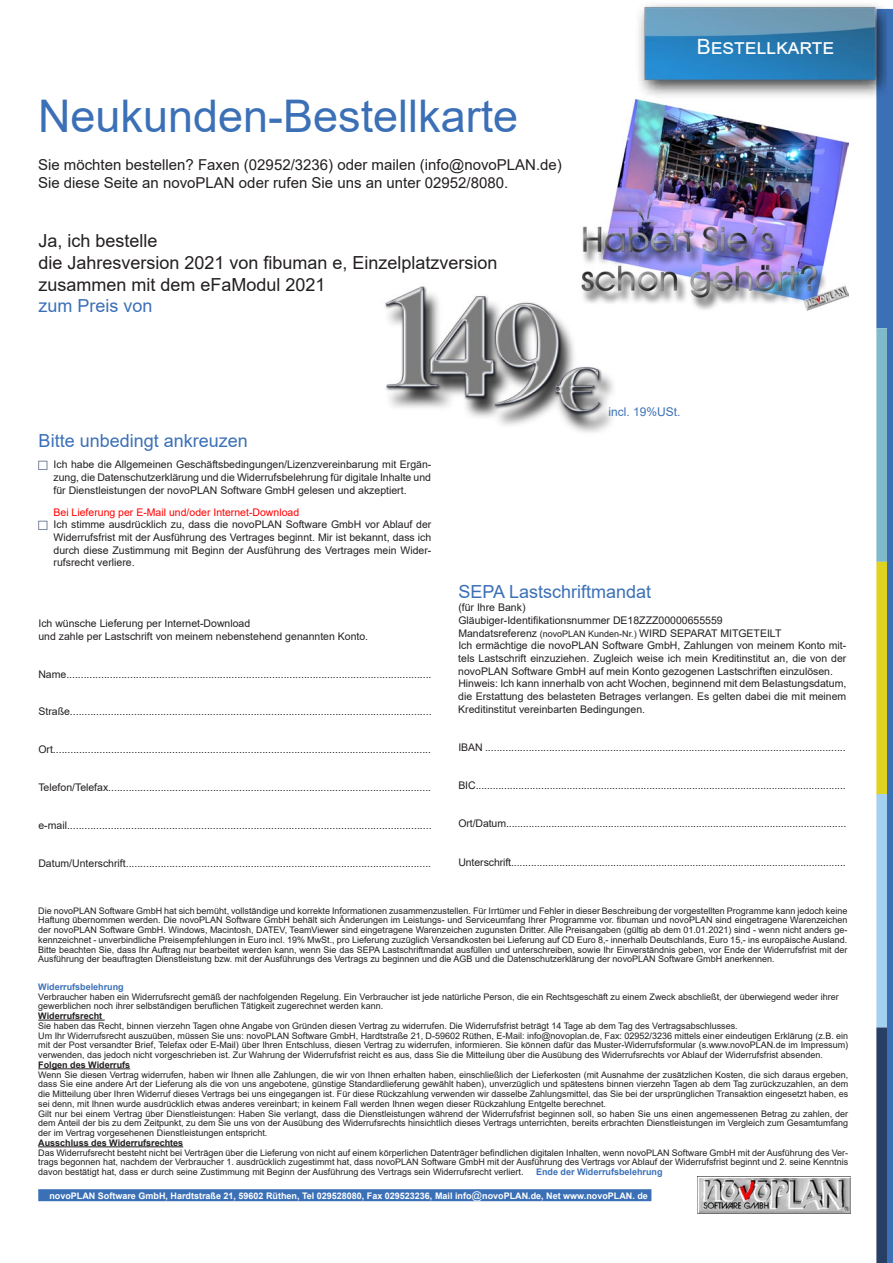
<style>
.page{position:relative;width:893px;height:1263px;background:#fff}
.page>*{position:absolute;margin:0;border:0;box-sizing:border-box;transform-origin:0 0}
.t1{font:45px "Arial";color:#3b70b7}
.t2{font:21px "Arial";color:#fff}
.t3{font:18px/21.8px "Arial";color:#231f20}
.t4{font:18px "Arial";color:#3b70b7}
.t5{font:15px/18px "Arial";color:#231f20}
.t6{font:12px "Arial";color:#3b70b7}
.t7{font:10.5px/12.6px "Arial";color:#231f20;text-align:justify}
.t8{font:10.5px "Arial";color:#f00}
.t9{font:9px/9.8px "Arial";color:#231f20}
.t10{font:700 9px "Arial";color:#fff}
.t11{font:700 9px "Arial";color:#231f20}
.t12{font:700 9px "Arial";color:#3b70b7}
.s1{font-size:9px}
.s2{font-weight:400;font-size:10.5px}
</style>
<div class="page">
<div style="left:38px;top:1189px;width:613px;height:12px;background:#3b70b7"></div>
<div style="left:876px;top:9px;width:12px;height:319px;background:#3b70b7"></div>
<div style="left:876px;top:328px;width:12px;height:234px;background:#7fbaca"></div>
<div style="left:876px;top:562px;width:12px;height:233px;background:#dfd220"></div>
<div style="left:876px;top:794px;width:12px;height:233px;background:#a5d1f0"></div>
<div style="left:876px;top:1027px;width:12px;height:236px;background:#273f63"></div>
<img style="left:635px;top:4px;width:258px;height:96px">
<div style="left:887px;top:9px;width:6px;height:1254px;background:#3b70b7"></div>
<img style="left:385px;top:286px;width:228px;height:147px">
<img style="left:578px;top:100px;width:270px;height:212px">
<img style="left:697px;top:1176px;width:153px;height:38px">
<hr style="left:38px;top:1019px;width:67px;height:1px;background:#231f20">
<hr style="left:38px;top:1068px;width:92px;height:1px;background:#231f20">
<hr style="left:38px;top:1146px;width:145px;height:1px;background:#231f20">
<h1 class="t1" style="left:38px;top:86px;width:482px">Neukunden-Bestellkarte</h1>
<h3 class="t5" style="left:38px;top:155px;width:525px">Sie möchten bestellen? Faxen (02952/3236) oder mailen (info@novoPLAN.de)<br>Sie diese Seite an novoPLAN oder rufen Sie uns an unter 02952/8080.</h3>
<h3 class="t3" style="left:38px;top:230px;width:461px">Ja, ich bestelle<br>die Jahresversion 2021 von fibuman e, Einzelplatzversion zusammen mit dem eFaModul 2021</h3>
<h3 class="t4" style="left:38px;top:294px;width:116px">zum Preis von</h3>
<h3 class="t4" style="left:39px;top:428px;width:211px">Bitte unbedingt ankreuzen</h3>
<p class="t7" style="left:54px;top:458px;width:379px">Ich habe die Allgemeinen Geschäftsbedingungen/Lizenzvereinbarung mit Ergän&shy;zung, die Datenschutzerklärung und die Widerrufsbelehrung für digitale Inhalte und für Dienstleistungen der novoPLAN Software GmbH gelesen und akzeptiert.</p>
<p class="t8" style="left:54px;top:505px;width:247px">Bei Lieferung per E-Mail und/oder Internet-Download</p>
<p class="t7" style="left:54px;top:518px;width:379px">Ich stimme ausdrücklich zu, dass die novoPLAN Software GmbH vor Ablauf der Widerrufsfrist mit der Ausführung des Vertrages beginnt. Mir ist bekannt, dass ich durch diese Zustimmung mit Beginn der Ausführung des Vertrages mein Wider&shy;rufsrecht verliere.</p>
<h2 class="t2" style="left:697px;top:33px;width:139px">Bestellkarte</h2>
<h3 class="t6" style="left:608px;top:404px;width:74px">incl. 19%USt.</h3>
<p class="t7" style="left:38px;top:617px;width:331px">Ich wünsche Lieferung per Internet-Download<br>und zahle per Lastschrift von meinem nebenstehend genannten Konto.</p>
<p class="t7" style="left:38px;top:667px;width:395px">Name..............................................................................................................................</p>
<p class="t7" style="left:38px;top:705px;width:395px">Straße............................................................................................................................</p>
<p class="t7" style="left:38px;top:743px;width:394px">Ort..................................................................................................................................</p>
<p class="t7" style="left:38px;top:781px;width:394px">Telefon/Telefax...............................................................................................................</p>
<p class="t7" style="left:38px;top:819px;width:395px">e-mail.............................................................................................................................</p>
<p class="t7" style="left:38px;top:856px;width:394px">Datum/Unterschrift.........................................................................................................</p>
<h3 class="t4" style="left:458px;top:580px;width:194px">SEPA Lastschriftmandat</h3>
<p class="t7" style="left:458px;top:601px;width:390px;text-align:left">(für Ihre Bank)<br>Gläubiger-Identifikationsnummer DE18ZZZ00000655559<br>Mandatsreferenz <span class="s1">(novoPLAN Kunden-Nr.)</span> WIRD SEPARAT MITGETEILT<br>Ich ermächtige die novoPLAN Software GmbH, Zahlungen von meinem Konto mit&shy;tels Lastschrift einzuziehen. Zugleich weise ich mein Kreditinstitut an, die von der novoPLAN Software GmbH auf mein Konto gezogenen Lastschriften einzulösen.<br>Hinweis: Ich kann innerhalb von acht Wochen, beginnend mit dem Belastungsdatum, die Erstattung des belasteten Betrages verlangen. Es gelten dabei die mit meinem Kreditinstitut vereinbarten Bedingungen.</p>
<p class="t7" style="left:458px;top:741px;width:389px">IBAN ............................................................................................................................</p>
<p class="t7" style="left:458px;top:779px;width:389px">BIC..................................................................................................................................</p>
<p class="t7" style="left:458px;top:817px;width:389px">Ort/Datum........................................................................................................................</p>
<p class="t7" style="left:458px;top:855px;width:389px">Unterschrift......................................................................................................................</p>
<p class="t9" style="left:38px;top:905px;width:811px;text-align:justify">Die novoPLAN Software GmbH hat sich bemüht, vollständige und korrekte Informationen zusammenzustellen. Für Irrtümer und Fehler in dieser Beschreibung der vorgestellten Programme kann jedoch keine Haftung übernommen werden. Die novoPLAN Software GmbH behält sich Änderungen im Leistungs- und Serviceumfang Ihrer Programme vor. fibuman und novoPLAN sind eingetragene Warenzeichen der novoPLAN Software GmbH. Windows, Macintosh, DATEV, TeamViewer sind eingetragene Warenzeichen zugunsten Dritter. Alle Preisangaben (gültig ab dem 01.01.2021) sind - wenn nicht anders ge&shy;kennzeichnet - unverbindliche Preisempfehlungen in Euro incl. 19% MwSt., pro Lieferung zuzüglich Versandkosten bei Lieferung auf CD Euro 8,- innerhalb Deutschlands, Euro 15,- ins europäische Ausland.<br>Bitte beachten Sie, dass Ihr Auftrag nur bearbeitet werden kann, wenn Sie das SEPA Lastschriftmandat ausfüllen und unterschreiben, sowie Ihr Einverständnis geben, vor Ende der Widerrufsfrist mit der Ausführung der beauftragten Dienstleistung bzw. mit der Ausführungs des Vertrags zu beginnen und die AGB und die Datenschutzerklärung der novoPLAN Software GmbH anerkennen.</p>
<p class="t12" style="left:38px;top:980px;width:87px">Widerrufsbelehrung</p>
<p class="t9" style="left:38px;top:991px;width:802px">Verbraucher haben ein Widerrufsrecht gemäß der nachfolgenden Regelung. Ein Verbraucher ist jede natürliche Person, die ein Rechtsgeschäft zu einem Zweck abschließt, der überwiegend weder ihrer gewerblichen noch ihrer selbständigen beruflichen Tätigkeit zugerechnet werden kann.</p>
<p class="t11" style="left:38px;top:1010px;width:65px">Widerrufsrecht</p>
<p class="t9" style="left:38px;top:1021px;width:811px">Sie haben das Recht, binnen vierzehn Tagen ohne Angabe von Gründen diesen Vertrag zu widerrufen. Die Widerrufsfrist beträgt 14 Tage ab dem Tag des Vertragsabschlusses.<br>Um Ihr Widerrufsrecht auszuüben, müssen Sie uns: novoPLAN Software GmbH, Hardtstraße 21, D-59602 Rüthen, E-Mail: info@novoplan.de, Fax: 02952/3236 mittels einer eindeutigen Erklärung (z.B. ein mit der Post versandter Brief, Telefax oder E-Mail) über Ihren Entschluss, diesen Vertrag zu widerrufen, informieren. Sie können dafür das Muster-Widerrufsformular (s.www.novoPLAN.de im Impressum) verwenden, das jedoch nicht vorgeschrieben ist. Zur Wahrung der Widerrufsfrist reicht es aus, dass Sie die Mitteilung über die Ausübung des Widerrufsrechts vor Ablauf der Widerrufsfrist absenden.</p>
<p class="t11" style="left:38px;top:1058px;width:93px">Folgen des Widerrufs</p>
<p class="t9" style="left:38px;top:1069px;width:811px">Wenn Sie diesen Vertrag widerrufen, haben wir Ihnen alle Zahlungen, die wir von Ihnen erhalten haben, einschließlich der Lieferkosten (mit Ausnahme der zusätzlichen Kosten, die sich daraus ergeben, dass Sie eine andere Art der Lieferung als die von uns angebotene, günstige Standardlieferung gewählt haben), unverzüglich und spätestens binnen vierzehn Tagen ab dem Tag zurückzuzahlen, an dem die Mitteilung über Ihren Widerruf dieses Vertrags bei uns eingegangen ist. Für diese Rückzahlung verwenden wir dasselbe Zahlungsmittel, das Sie bei der ursprünglichen Transaktion eingesetzt haben, es sei denn, mit Ihnen wurde ausdrücklich etwas anderes vereinbart; in keinem Fall werden Ihnen wegen dieser Rückzahlung Entgelte berechnet.<br>Gilt nur bei einem Vertrag über Dienstleistungen: Haben Sie verlangt, dass die Dienstleistungen während der Widerrufsfrist beginnen soll, so haben Sie uns einen angemessenen Betrag zu zahlen, der dem Anteil der bis zu dem Zeitpunkt, zu dem Sie uns von der Ausübung des Widerrufsrechts hinsichtlich dieses Vertrags unterrichten, bereits erbrachten Dienstleistungen im Vergleich zum Gesamtumfang der im Vertrag vorgesehenen Dienstleistungen entspricht.</p>
<p class="t11" style="left:38px;top:1136px;width:146px">Ausschluss des Widerrufsrechtes</p>
<p class="t9" style="left:38px;top:1147px;width:811px;text-align:justify">Das Widerrufsrecht besteht nicht bei Verträgen über die Lieferung von nicht auf einem körperlichen Datenträger befindlichen digitalen Inhalten, wenn novoPLAN Software GmbH mit der Ausführung des Ver&shy;trags begonnen hat, nachdem der Verbraucher 1. ausdrücklich zugestimmt hat, dass novoPLAN Software GmbH mit der Ausführung des Vertrags vor Ablauf der Widerrufsfrist beginnt und 2. seine Kenntnis davon bestätigt hat, dass er durch seine Zustimmung mit Beginn der Ausführung des Vertrags sein Widerrufsrecht verliert.</p>
<p class="t12" style="left:536px;top:1165px;width:128px">Ende der Widerrufsbelehrung</p>
<p class="t10" style="left:49px;top:1189px;width:600px">novoPLAN Software GmbH, Hardtstraße 21, 59602 Rüthen, Tel 029528080, Fax 029523236, Mail info<span class="s2">@</span>novoPLAN.de, Net www.novoPLAN. de</p>
</div>
